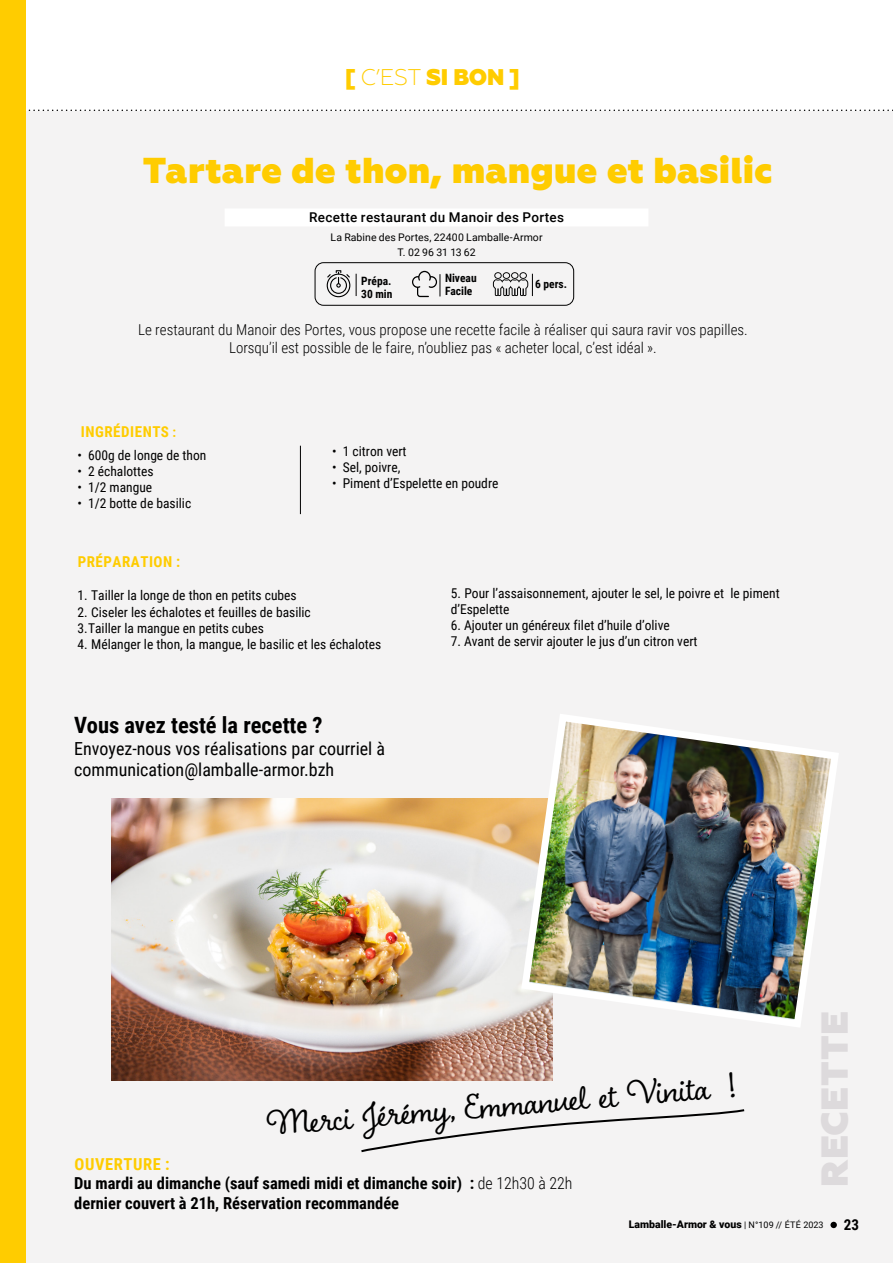
<style>
.page{position:relative;width:893px;height:1263px;background:#fff}
.page>*{position:absolute;margin:0;border:0;box-sizing:border-box;transform-origin:0 0}
.t1{font:37.5px "Boucherie Cursive";color:#000}
.t2{font:800 37.5px "Geometria";letter-spacing:.01em;color:#dddadc}
.t3{font:800 36px "Geometria";letter-spacing:.01em;color:#fc0}
.t4{font:800 22.65px "Geometria";color:#fc0}
.t5{font:700 22.5px "Roboto Condensed";color:#000}
.t6{font:18px/21.6px "Roboto Condensed";color:#000}
.t7{font:700 16.5px/19.5px "Roboto Condensed";color:#000}
.t8{font:300 15px/18px "Roboto Condensed";color:#000;text-align:center}
.t9{font:700 15px "Roboto Condensed";letter-spacing:.035em;color:#fc0}
.t10{font:700 15px "Roboto Condensed";color:#000}
.t11{font:13.5px/16.5px "Roboto Condensed";color:#000}
.t12{font:500 13.5px "Roboto";letter-spacing:.025em;color:#000}
.t13{font:700 11.4px/13px "Roboto Condensed";color:#000}
.t14{font:10.5px/15px "Roboto";letter-spacing:.005em;color:#000;text-align:center}
.t15{font:900 10.5px "Roboto";color:#000}
.s1{font-weight:300}
.s2{font-size:13.5px}
.s3{color:#fc0}
.s4{font-weight:400;font-size:9px}
</style>
<div class="page">
<div style="left:15px;top:111px;width:878px;height:1152px;background:#f4f3f3"></div>
<div style="left:830px;top:1222px;width:7px;height:6px;background:#000;border-radius:50%"></div>
<svg style="left:28px;top:110px;width:865px;height:1px"></svg>
<img style="left:112px;top:798px;width:441px;height:282px">
<div style="left:225px;top:208px;width:423px;height:18px;background:#fff"></div>
<hr style="left:300px;top:446px;width:1px;height:68px;background:#000">
<div style="left:315px;top:262px;width:259px;height:44px;border:1px solid #000;border-radius:9px"></div>
<img style="left:517px;top:714px;width:321px;height:317px">
<svg style="left:361px;top:1109px;width:384px;height:44px"></svg>
<svg style="left:327px;top:270px;width:23px;height:27px"></svg>
<svg style="left:356px;top:274px;width:1px;height:22px"></svg>
<svg style="left:412px;top:271px;width:29px;height:26px"></svg>
<svg style="left:493px;top:272px;width:40px;height:24px"></svg>
<div style="left:0;top:0;width:26px;height:1263px;background:#fc0"></div>
<h3 class="t4" style="left:345px;top:64px;width:176px">[ <span class="s1">C’EST</span> SI BON ]</h3>
<h2 class="t3" style="left:143px;top:149px;width:631px">Tartare de thon, mangue et basilic</h2>
<p class="t12" style="left:309px;top:208px;width:257px">Recette restaurant du Manoir des Portes</p>
<p class="t14" style="left:330px;top:230px;width:214px">La Rabine des Portes, 22400 Lamballe-Armor<br>T. 02 96 31 13 62</p>
<p class="t13" style="left:361px;top:274px;width:33px">Prépa.<br>30 min</p>
<p class="t13" style="left:445px;top:271px;width:33px">Niveau<br>Facile</p>
<p class="t13" style="left:535px;top:277px;width:33px">6 pers.</p>
<p class="t8" style="left:138px;top:320px;width:611px">Le restaurant du Manoir des Portes, vous propose une recette facile à réaliser qui saura ravir vos papilles.<br>Lorsqu’il est possible de le faire, n’oubliez pas « acheter local, c’est idéal ».</p>
<p class="t9" style="left:81px;top:421px;width:97px">INGRÉDIENTS <span class="s2">:</span></p>
<p class="t11" style="left:77px;top:446px;width:130px">• 600g de longe de thon</p>
<p class="t11" style="left:77px;top:462px;width:78px">• 2 échalottes</p>
<p class="t11" style="left:77px;top:479px;width:76px">• 1/2 mangue</p>
<p class="t11" style="left:77px;top:495px;width:115px">• 1/2 botte de basilic</p>
<p class="t11" style="left:332px;top:442px;width:76px">• 1 citron vert</p>
<p class="t11" style="left:332px;top:458px;width:70px">• Sel, poivre,</p>
<p class="t11" style="left:332px;top:474px;width:168px">• Piment d’Espelette en poudre</p>
<p class="t9" style="left:78px;top:551px;width:104px">PRÉPARATION :</p>
<p class="t11" style="left:77px;top:587px;width:221px">1. Tailler la longe de thon en petits cubes</p>
<p class="t11" style="left:77px;top:603px;width:235px">2. Ciseler les échalotes et feuilles de basilic<br>3.Tailler la mangue en petits cubes</p>
<p class="t11" style="left:77px;top:636px;width:305px">4. Mélanger le thon, la mangue, le basilic et les échalotes</p>
<h3 class="t5" style="left:74px;top:709px;width:250px">Vous avez testé la recette ?</h3>
<h3 class="t6" style="left:74px;top:737px;width:312px">Envoyez-nous vos réalisations par courriel à communication@lamballe-armor.bzh</h3>
<p class="t11" style="left:451px;top:584px;width:330px">5. Pour l’assaisonnement, ajouter le sel, le poivre et le piment d’Espelette</p>
<p class="t11" style="left:451px;top:617px;width:220px">6. Ajouter un généreux filet d’huile d’olive</p>
<p class="t11" style="left:451px;top:633px;width:248px">7. Avant de servir ajouter le jus d’un citron vert</p>
<h1 class="t1" style="left:265px;top:1101px;width:470px;rotate:-5deg">Merci Jérémy, Emmanuel et Vinita !</h1>
<p class="t7" style="left:74px;top:1153px;width:500px"><span class="s3">OUVERTURE :<br></span>Du mardi au dimanche (sauf samedi midi et dimanche soir) : <span class="s1">de 12h30 à 22h </span>dernier couvert à 21h, Réservation recommandée</p>
<h1 class="t2" style="left:812px;top:1187px;width:177px;rotate:-90deg">RECETTE</h1>
<p class="t15" style="left:629px;top:1217px;width:196px">Lamballe-Armor &amp; vous <span class="s4">| N°109 // ÉTÉ 2023</span></p>
<p class="t10" style="left:844px;top:1214px;width:17px">23</p>
</div>
